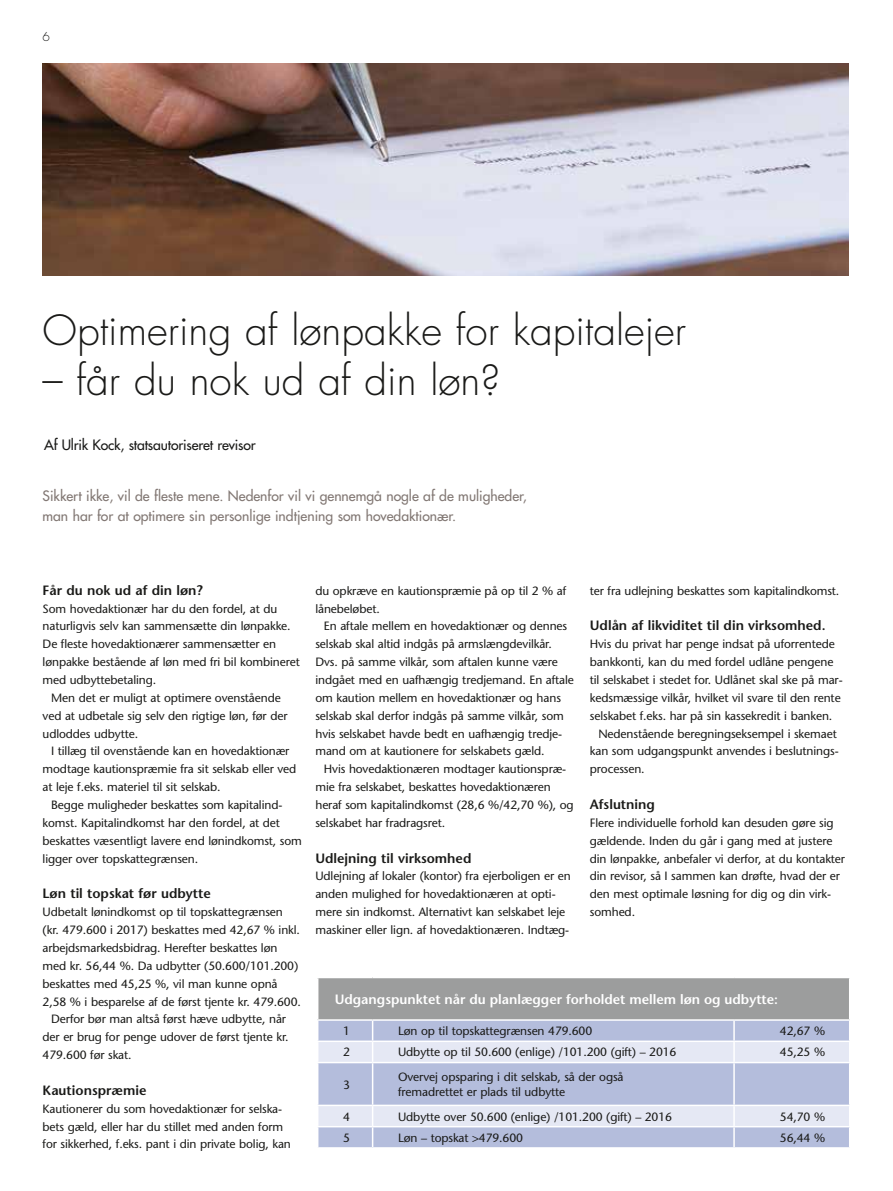
<style>
.page{position:relative;width:893px;height:1191px;background:#fff}
.page>*{position:absolute;margin:0;border:0;box-sizing:border-box;transform-origin:0 0}
.t1{font:300 40.5px "Futura";color:#1a1a18}
.t2{font:13.95px/19.5px "Futura";color:#827874}
.t3{font:13.95px "Futura";letter-spacing:-.01em;color:#1a1a18}
.t4{font:600 13.5px "Stone Sans";color:#1a1a18}
.t5{font:600 13.5px "Stone Sans";color:#fff}
.t6{font:12px/17.9px "Stone Sans";letter-spacing:-.01em;color:#1a1a18}
.t7{font:300 12px "Futura";color:#1a1a18}
</style>
<div class="page">
<div style="left:318px;top:977px;width:532px;height:43px;background:#9c9d9d"></div>
<div style="left:318px;top:1020px;width:531px;height:127px;background:#b4bddc"></div>
<svg style="left:318px;top:1042px;width:531px;height:84px;background:#ccd2e7"></svg>
<hr style="left:733px;top:1020px;width:2px;height:20px;background:#fff">
<hr style="left:317px;top:1040px;width:56px;height:2px;background:#fff">
<hr style="left:373px;top:1040px;width:361px;height:2px;background:#fff">
<svg style="left:372px;top:1020px;width:1px;height:41px"></svg>
<hr style="left:734px;top:1040px;width:116px;height:2px;background:#fff">
<svg style="left:733px;top:1042px;width:2px;height:19px"></svg>
<hr style="left:317px;top:1061px;width:56px;height:2px;background:#fff">
<hr style="left:373px;top:1061px;width:361px;height:2px;background:#fff">
<hr style="left:372px;top:1063px;width:1px;height:41px;background:#fff">
<hr style="left:734px;top:1061px;width:116px;height:2px;background:#fff">
<hr style="left:733px;top:1063px;width:2px;height:41px;background:#fff">
<hr style="left:317px;top:1104px;width:56px;height:2px;background:#fff">
<hr style="left:373px;top:1104px;width:361px;height:2px;background:#fff">
<hr style="left:734px;top:1104px;width:116px;height:2px;background:#fff">
<hr style="left:733px;top:1106px;width:2px;height:20px;background:#fff">
<hr style="left:317px;top:1126px;width:56px;height:1px;background:#fff">
<hr style="left:373px;top:1126px;width:361px;height:1px;background:#fff">
<svg style="left:372px;top:1106px;width:1px;height:41px"></svg>
<hr style="left:734px;top:1126px;width:116px;height:1px;background:#fff">
<hr style="left:733px;top:1127px;width:2px;height:20px;background:#fff">
<hr style="left:317px;top:976px;width:56px;height:2px;background:#fff">
<hr style="left:373px;top:976px;width:361px;height:2px;background:#fff">
<hr style="left:734px;top:976px;width:116px;height:2px;background:#fff">
<hr style="left:849px;top:978px;width:1px;height:41px;background:#fff">
<hr style="left:317px;top:1019px;width:56px;height:1px;background:#fff">
<hr style="left:373px;top:1019px;width:361px;height:1px;background:#fff">
<hr style="left:734px;top:1019px;width:116px;height:1px;background:#fff">
<img style="left:43px;top:64px;width:806px;height:211px">
<p class="t7" style="left:43px;top:29px;width:9px">6</p>
<h1 class="t1" style="left:43px;top:306px;width:645px">Optimering af lønpakke for kapitalejer</h1>
<h1 class="t1" style="left:43px;top:355px;width:459px">– får du nok ud af din løn?</h1>
<p class="t3" style="left:44px;top:436px;width:213px">Af Ulrik Kock, statsautoriseret revisor</p>
<p class="t2" style="left:43px;top:486px;width:486px">Sikkert ikke, vil de fleste mene. Nedenfor vil vi gennemgå nogle af de muligheder, man har for at optimere sin personlige indtjening som hovedaktionær.</p>
<p class="t4" style="left:43px;top:582px;width:162px">Får du nok ud af din løn?</p>
<p class="t6" style="left:43px;top:599px;width:236px">Som hovedaktionær har du den fordel, at du</p>
<p class="t6" style="left:43px;top:617px;width:250px">naturligvis selv kan sammensætte din lønpakke.</p>
<p class="t6" style="left:43px;top:635px;width:235px">De fleste hovedaktionærer sammensætter en</p>
<p class="t6" style="left:43px;top:653px;width:259px">lønpakke bestående af løn med fri bil kombineret</p>
<p class="t6" style="left:43px;top:671px;width:115px">med udbyttebetaling.</p>
<p class="t6" style="left:51px;top:688px;width:231px">Men det er muligt at optimere ovenstående</p>
<p class="t6" style="left:43px;top:706px;width:246px">ved at udbetale sig selv den rigtige løn, før der</p>
<p class="t6" style="left:43px;top:724px;width:97px">udloddes udbytte.</p>
<p class="t6" style="left:51px;top:742px;width:240px">I tillæg til ovenstående kan en hovedaktionær</p>
<p class="t6" style="left:43px;top:760px;width:255px">modtage kautionspræmie fra sit selskab eller ved</p>
<p class="t6" style="left:43px;top:778px;width:180px">at leje f.eks. materiel til sit selskab.</p>
<p class="t6" style="left:51px;top:796px;width:233px">Begge muligheder beskattes som kapitalind-</p>
<p class="t6" style="left:43px;top:813px;width:239px">komst. Kapitalindkomst har den fordel, at det</p>
<p class="t6" style="left:43px;top:831px;width:261px">beskattes væsentligt lavere end lønindkomst, som</p>
<p class="t6" style="left:43px;top:849px;width:157px">ligger over topskattegrænsen.</p>
<p class="t4" style="left:43px;top:885px;width:170px">Løn til topskat før udbytte</p>
<p class="t6" style="left:43px;top:903px;width:242px">Udbetalt lønindkomst op til topskattegrænsen</p>
<p class="t6" style="left:43px;top:921px;width:259px">(kr. 479.600 i 2017) beskattes med 42,67 % inkl.</p>
<p class="t6" style="left:43px;top:939px;width:236px">arbejdsmarkedsbidrag. Herefter beskattes løn</p>
<p class="t6" style="left:43px;top:956px;width:257px">med kr. 56,44 %. Da udbytter (50.600/101.200)</p>
<p class="t6" style="left:43px;top:974px;width:236px">beskattes med 45,25 %, vil man kunne opnå</p>
<p class="t6" style="left:43px;top:992px;width:260px">2,58 % i besparelse af de først tjente kr. 479.600.</p>
<p class="t6" style="left:51px;top:1010px;width:236px">Derfor bør man altså først hæve udbytte, når</p>
<p class="t6" style="left:43px;top:1028px;width:247px">der er brug for penge udover de først tjente kr.</p>
<p class="t6" style="left:43px;top:1046px;width:91px">479.600 før skat.</p>
<p class="t4" style="left:43px;top:1082px;width:105px">Kautionspræmie</p>
<p class="t6" style="left:43px;top:1099px;width:250px">Kautionerer du som hovedaktionær for selska&shy;bets gæld, eller har du stillet med anden form for sikkerhed, f.eks. pant i din private bolig, kan</p>
<p class="t6" style="left:315px;top:581px;width:252px">du opkræve en kautionspræmie på op til 2 % af lånebeløbet.</p>
<p class="t6" style="left:315px;top:617px;width:260px;text-indent:9px">En aftale mellem en hovedaktionær og dennes selskab skal altid indgås på armslængdevilkår.<br>Dvs. på samme vilkår, som aftalen kunne være indgået med en uafhængig tredjemand. En aftale om kaution mellem en hovedaktionær og hans selskab skal derfor indgås på samme vilkår, som hvis selskabet havde bedt en uafhængig tredje&shy;mand om at kautionere for selskabets gæld.</p>
<p class="t6" style="left:315px;top:760px;width:260px;text-indent:9px">Hvis hovedaktionæren modtager kautionspræ&shy;mie fra selskabet, beskattes hovedaktionæren heraf som kapitalindkomst (28,6 %/42,70 %), og selskabet har fradragsret.</p>
<p class="t4" style="left:315px;top:849px;width:157px">Udlejning til virksomhed</p>
<p class="t6" style="left:315px;top:867px;width:257px">Udlejning af lokaler (kontor) fra ejerboligen er en anden mulighed for hovedaktionæren at opti&shy;mere sin indkomst. Alternativt kan selskabet leje maskiner eller lign. af hovedaktionæren. Indtæg-</p>
<p class="t6" style="left:590px;top:581px;width:251px">ter fra udlejning beskattes som kapitalindkomst.</p>
<p class="t4" style="left:590px;top:617px;width:237px">Udlån af likviditet til din virksomhed.</p>
<p class="t6" style="left:590px;top:635px;width:247px">Hvis du privat har penge indsat på uforrentede</p>
<p class="t6" style="left:590px;top:653px;width:245px">bankkonti, kan du med fordel udlåne pengene</p>
<p class="t6" style="left:590px;top:671px;width:254px">til selskabet i stedet for. Udlånet skal ske på mar-</p>
<p class="t6" style="left:590px;top:688px;width:252px">kedsmæssige vilkår, hvilket vil svare til den rente</p>
<p class="t6" style="left:590px;top:706px;width:244px">selskabet f.eks. har på sin kassekredit i banken.</p>
<p class="t6" style="left:598px;top:724px;width:240px">Nedenstående beregningseksempel i skemaet</p>
<p class="t6" style="left:590px;top:742px;width:250px">kan som udgangspunkt anvendes i beslutnings-</p>
<p class="t6" style="left:590px;top:760px;width:56px">processen.</p>
<p class="t4" style="left:590px;top:796px;width:67px">Afslutning</p>
<p class="t6" style="left:590px;top:813px;width:257px">Flere individuelle forhold kan desuden gøre sig gældende. Inden du går i gang med at justere din lønpakke, anbefaler vi derfor, at du kontakter din revisor, så I sammen kan drøfte, hvad der er den mest optimale løsning for dig og din virk&shy;somhed.</p>
<p class="t5" style="left:335px;top:991px;width:445px">Udgangspunktet når du planlægger forholdet mellem løn og udbytte:</p>
<p class="t6" style="left:343px;top:1022px;width:8px">1</p>
<p class="t6" style="left:398px;top:1022px;width:196px">Løn op til topskattegrænsen 479.600</p>
<p class="t6" style="left:780px;top:1022px;width:47px">42,67 %</p>
<p class="t6" style="left:343px;top:1043px;width:8px">2</p>
<p class="t6" style="left:398px;top:1043px;width:280px">Udbytte op til 50.600 (enlige) /101.200 (gift) – 2016</p>
<p class="t6" style="left:780px;top:1043px;width:47px">45,25 %</p>
<p class="t6" style="left:343px;top:1075px;width:8px">3</p>
<p class="t6" style="left:398px;top:1070px;width:227px;line-height:14.4px">Overvej opsparing i dit selskab, så der også fremadrettet er plads til udbytte</p>
<p class="t6" style="left:343px;top:1107px;width:8px">4</p>
<p class="t6" style="left:398px;top:1107px;width:275px">Udbytte over 50.600 (enlige) /101.200 (gift) – 2016</p>
<p class="t6" style="left:780px;top:1107px;width:47px">54,70 %</p>
<p class="t6" style="left:343px;top:1128px;width:8px">5</p>
<p class="t6" style="left:398px;top:1128px;width:126px">Løn – topskat &gt;479.600</p>
<p class="t6" style="left:780px;top:1128px;width:47px">56,44 %</p>
</div>
